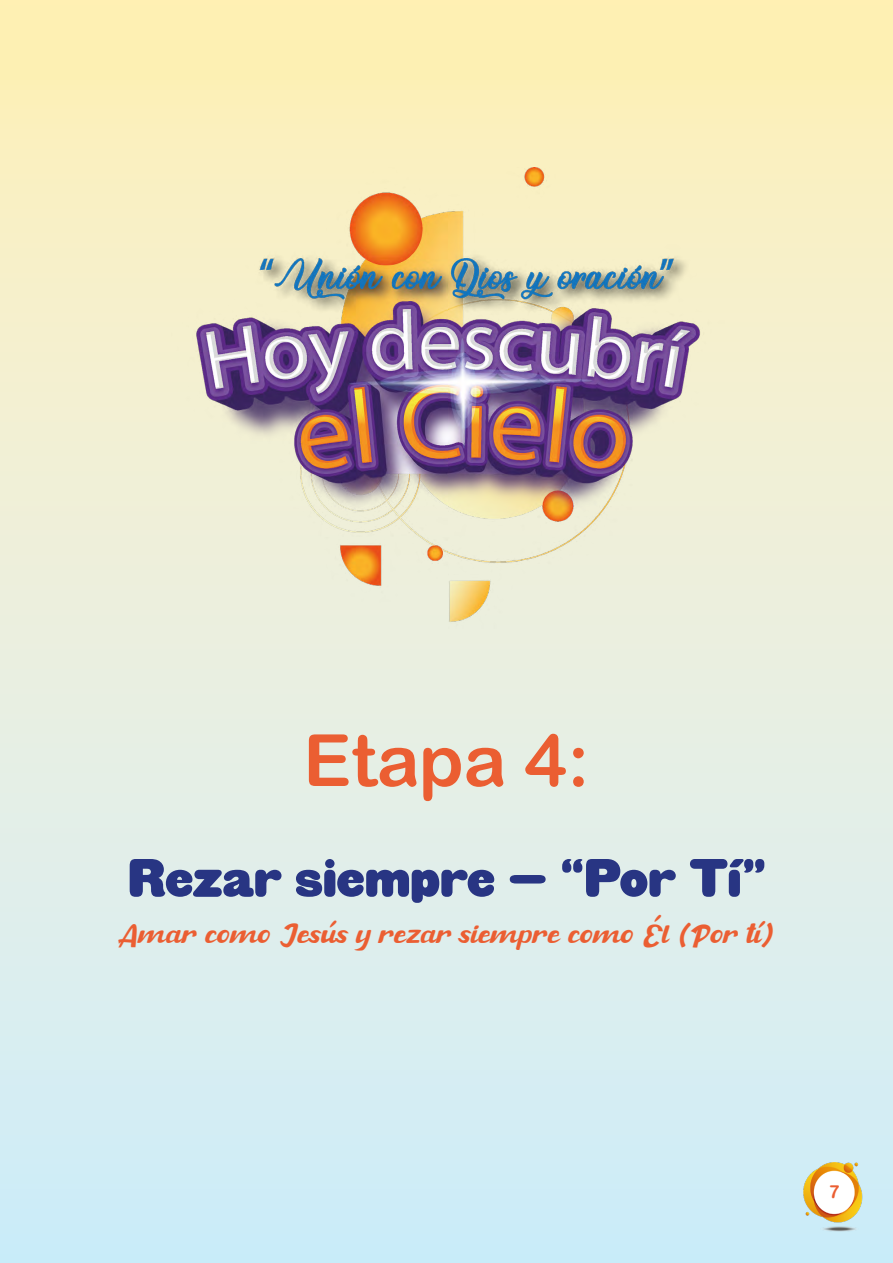
<style>
.page{position:relative;width:893px;height:1263px;background:#fff}
.page>*{position:absolute;margin:0;border:0;box-sizing:border-box;transform-origin:0 0}
.t1{font:72px "Arial Rounded MT Bold";color:#eb5e32}
.t2{font:52.5px "HWT Gothic Round";color:#283583}
.t3{font:27px "Buckey";color:#eb5e32}
.t4{font:18px "Arial Rounded MT Bold";color:#eb5e32}
</style>
<div class="page">
<div style="left:0;top:0;width:893px;height:1263px;background:linear-gradient(to bottom,#fff1b9,#cfedfe)"></div>
<svg style="left:0;top:0;width:1px;height:1263px"></svg>
<img style="left:804px;top:1162px;width:70px;height:71px">
<img style="left:171px;top:168px;width:553px;height:463px">
<h1 class="t1" style="left:303px;top:718px;width:288px">Etapa 4:</h1>
<h2 class="t2" style="left:127px;top:849px;width:640px">Rezar siempre – “Por Tí”</h2>
<p class="t3" style="left:117px;top:918px;width:660px">Amar como Jesús y rezar siempre como Él (Por tí)</p>
<p class="t4" style="left:829px;top:1181px;width:12px">7</p>
</div>
